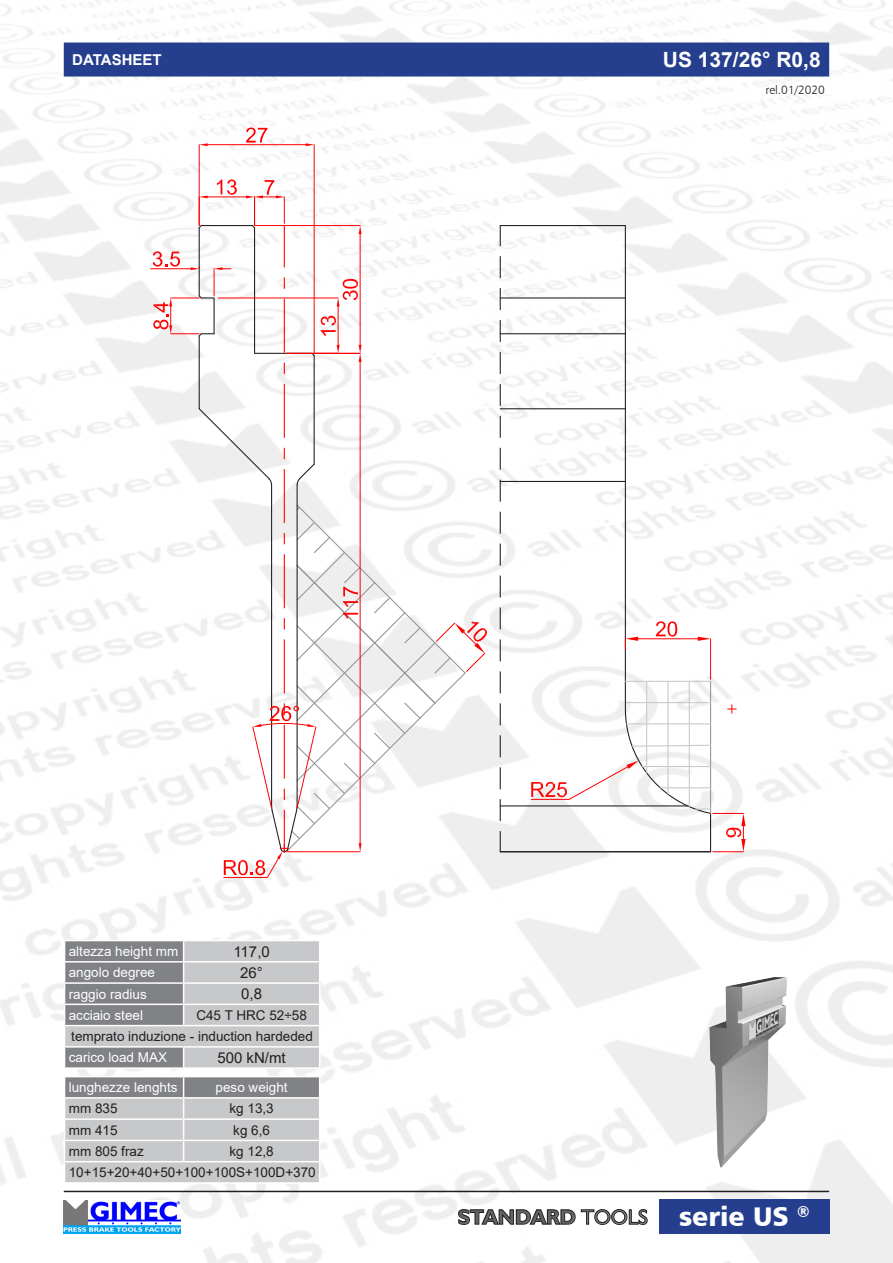
<style>
.page{position:relative;width:893px;height:1263px;background:#fff}
.page>*{position:absolute;margin:0;border:0;box-sizing:border-box;transform-origin:0 0}
.t1{font:27px "Humanist 777 BT Black B";color:#fff}
.t2{font:700 21px "Humanist 521 BT";color:#636366}
.t3{font:700 21px "Arial";color:#fff}
.t4{font:15px "Arial";color:#231f20}
.t5{font:700 15px "Arial";color:#fff}
.t6{font:13.5px "Arial";color:#231f20}
.t7{font:13.5px "Arial";color:#fff}
.t8{font:12px "Humanist 777 BT Light B";color:#231f20}
.s1{font-weight:400;color:#808285}
</style>
<div class="page">
<img style="left:0;top:0;width:893px;height:1263px">
<div style="left:659px;top:1199px;width:170px;height:34px;background:#253f8e"></div>
<svg style="left:458px;top:1209px;width:190px;height:16px"></svg>
<div style="left:64px;top:43px;width:765px;height:34px;background:#253f8e"></div>
<hr style="left:64px;top:1182px;width:120px;height:2px;background:#fff">
<hr style="left:184px;top:1182px;width:136px;height:2px;background:#fff">
<svg style="left:64px;top:940px;width:256px;height:242px;background:#babbbd"></svg>
<hr style="left:64px;top:1046px;width:120px;height:1px;background:#fff">
<hr style="left:184px;top:1046px;width:136px;height:1px;background:#fff">
<img style="left:64px;top:1200px;width:117px;height:34px">
<hr style="left:64px;top:1191px;width:765px;height:1px;background:#231f20">
<img style="left:606px;top:966px;width:283px;height:212px">
<hr style="left:199px;top:336px;width:1px;height:73px;background:#231f20">
<hr style="left:255px;top:353px;width:57px;height:1px;background:#231f20">
<hr style="left:199px;top:228px;width:1px;height:68px;background:#231f20">
<hr style="left:314px;top:355px;width:1px;height:109px;background:#231f20">
<hr style="left:254px;top:228px;width:1px;height:125px;background:#231f20">
<hr style="left:201px;top:225px;width:51px;height:1px;background:#231f20">
<svg style="left:310px;top:352px;width:6px;height:5px"></svg>
<svg style="left:198px;top:407px;width:75px;height:79px"></svg>
<hr style="left:297px;top:485px;width:1px;height:321px;background:#231f20">
<svg style="left:296px;top:463px;width:20px;height:23px"></svg>
<hr style="left:271px;top:485px;width:1px;height:321px;background:#231f20">
<hr style="left:284px;top:469px;width:1px;height:54px;background:#f00">
<hr style="left:284px;top:384px;width:1px;height:53px;background:#f00">
<hr style="left:284px;top:299px;width:1px;height:53px;background:#f00">
<hr style="left:284px;top:226px;width:1px;height:41px;background:#f00">
<hr style="left:360px;top:362px;width:1px;height:481px;background:#f00">
<hr style="left:314px;top:145px;width:1px;height:208px;background:#f00">
<hr style="left:199px;top:145px;width:1px;height:81px;background:#f00">
<hr style="left:208px;top:144px;width:98px;height:1px;background:#f00">
<svg style="left:306px;top:143px;width:8px;height:3px"></svg>
<svg style="left:199px;top:143px;width:9px;height:3px"></svg>
<svg style="left:246px;top:128px;width:21px;height:15px"></svg>
<svg style="left:223px;top:503px;width:265px;height:375px"></svg>
<hr style="left:208px;top:197px;width:38px;height:1px;background:#f00">
<svg style="left:198px;top:196px;width:10px;height:33px"></svg>
<svg style="left:217px;top:179px;width:22px;height:18px"></svg>
<svg style="left:246px;top:180px;width:39px;height:49px"></svg>
<hr style="left:151px;top:268px;width:40px;height:1px;background:#f00">
<svg style="left:153px;top:251px;width:78px;height:86px"></svg>
<hr style="left:286px;top:353px;width:74px;height:1px;background:#f00">
<hr style="left:255px;top:225px;width:105px;height:1px;background:#f00">
<hr style="left:360px;top:234px;width:1px;height:111px;background:#f00">
<svg style="left:359px;top:345px;width:3px;height:17px"></svg>
<svg style="left:359px;top:226px;width:3px;height:8px"></svg>
<hr style="left:218px;top:298px;width:120px;height:1px;background:#f00">
<hr style="left:338px;top:307px;width:1px;height:38px;background:#f00">
<svg style="left:337px;top:345px;width:3px;height:8px"></svg>
<svg style="left:337px;top:279px;width:23px;height:28px"></svg>
<svg style="left:321px;top:314px;width:17px;height:22px"></svg>
<hr style="left:500px;top:225px;width:125px;height:1px;background:#231f20">
<hr style="left:500px;top:297px;width:125px;height:1px;background:#231f20">
<hr style="left:500px;top:333px;width:125px;height:1px;background:#231f20">
<svg style="left:500px;top:226px;width:1px;height:20px"></svg>
<svg style="left:500px;top:256px;width:1px;height:22px"></svg>
<svg style="left:500px;top:288px;width:1px;height:22px"></svg>
<svg style="left:500px;top:320px;width:1px;height:22px"></svg>
<svg style="left:500px;top:352px;width:1px;height:22px"></svg>
<svg style="left:500px;top:384px;width:1px;height:21px"></svg>
<svg style="left:500px;top:416px;width:1px;height:21px"></svg>
<svg style="left:500px;top:448px;width:1px;height:21px"></svg>
<svg style="left:500px;top:480px;width:1px;height:21px"></svg>
<svg style="left:500px;top:512px;width:1px;height:21px"></svg>
<svg style="left:500px;top:544px;width:1px;height:21px"></svg>
<svg style="left:500px;top:576px;width:1px;height:21px"></svg>
<svg style="left:500px;top:608px;width:1px;height:21px"></svg>
<svg style="left:500px;top:640px;width:1px;height:21px"></svg>
<svg style="left:500px;top:672px;width:1px;height:21px"></svg>
<svg style="left:500px;top:704px;width:1px;height:21px"></svg>
<svg style="left:624px;top:224px;width:88px;height:512px"></svg>
<hr style="left:713px;top:813px;width:30px;height:1px;background:#f00">
<hr style="left:713px;top:851px;width:30px;height:1px;background:#f00">
<svg style="left:726px;top:813px;width:19px;height:39px"></svg>
<hr style="left:710px;top:639px;width:1px;height:40px;background:#f00">
<hr style="left:638px;top:638px;width:60px;height:1px;background:#f00">
<svg style="left:698px;top:637px;width:13px;height:4px"></svg>
<svg style="left:625px;top:637px;width:13px;height:13px"></svg>
<svg style="left:656px;top:621px;width:21px;height:16px"></svg>
<svg style="left:728px;top:705px;width:8px;height:8px"></svg>
<hr style="left:710px;top:681px;width:1px;height:132px;background:#939598">
<hr style="left:689px;top:681px;width:1px;height:126px;background:#c7c8ca">
<hr style="left:646px;top:681px;width:1px;height:92px;background:#c7c8ca">
<svg style="left:499px;top:736px;width:213px;height:117px"></svg>
<hr style="left:642px;top:766px;width:69px;height:1px;background:#c7c8ca">
<hr style="left:626px;top:723px;width:85px;height:1px;background:#c7c8ca">
<hr style="left:625px;top:681px;width:86px;height:1px;background:#c7c8ca">
<hr style="left:667px;top:681px;width:2px;height:113px;background:#c7c8ca">
<hr style="left:626px;top:702px;width:85px;height:1px;background:#c7c8ca">
<hr style="left:500px;top:851px;width:211px;height:1px;background:#231f20">
<hr style="left:500px;top:408px;width:125px;height:1px;background:#231f20">
<hr style="left:500px;top:481px;width:125px;height:1px;background:#231f20">
<hr style="left:500px;top:805px;width:188px;height:1px;background:#231f20">
<p class="t5" style="left:72px;top:49px;width:91px">DATASHEET</p>
<p class="t3" style="left:663px;top:45px;width:159px">US 137/26° R0,8</p>
<p class="t8" style="left:765px;top:83px;width:61px">rel.01/2020</p>
<p class="t7" style="left:69px;top:942px;width:111px">altezza height mm</p>
<p class="t4" style="left:233px;top:941px;width:38px">117,0</p>
<p class="t7" style="left:69px;top:963px;width:88px">angolo degree</p>
<p class="t4" style="left:240px;top:962px;width:24px">26°</p>
<p class="t7" style="left:69px;top:984px;width:80px">raggio radius</p>
<p class="t4" style="left:241px;top:983px;width:22px">0,8</p>
<p class="t7" style="left:69px;top:1006px;width:76px">acciaio steel</p>
<p class="t6" style="left:196px;top:1006px;width:112px">C45 T HRC 52÷58</p>
<p class="t6" style="left:71px;top:1027px;width:243px">temprato induzione - induction hardeded</p>
<p class="t7" style="left:69px;top:1048px;width:100px">carico load MAX</p>
<p class="t4" style="left:217px;top:1047px;width:70px">500 kN/mt</p>
<p class="t7" style="left:69px;top:1078px;width:110px">lunghezze lenghts</p>
<p class="t7" style="left:216px;top:1078px;width:74px">peso weight</p>
<p class="t6" style="left:69px;top:1099px;width:50px">mm 835</p>
<p class="t6" style="left:229px;top:1099px;width:46px">kg 13,3</p>
<p class="t6" style="left:69px;top:1121px;width:50px">mm 415</p>
<p class="t6" style="left:233px;top:1121px;width:38px">kg 6,6</p>
<p class="t6" style="left:69px;top:1142px;width:77px">mm 805 fraz</p>
<p class="t6" style="left:229px;top:1142px;width:46px">kg 12,8</p>
<p class="t6" style="left:69px;top:1163px;width:248px">10+15+20+40+50+100+100S+100D+370</p>
<p class="t2" style="left:458px;top:1204px;width:192px">STANDARD <span class="s1">TOOLS</span></p>
<p class="t1" style="left:679px;top:1200px;width:132px">serie US <sup>®</sup></p>
</div>
